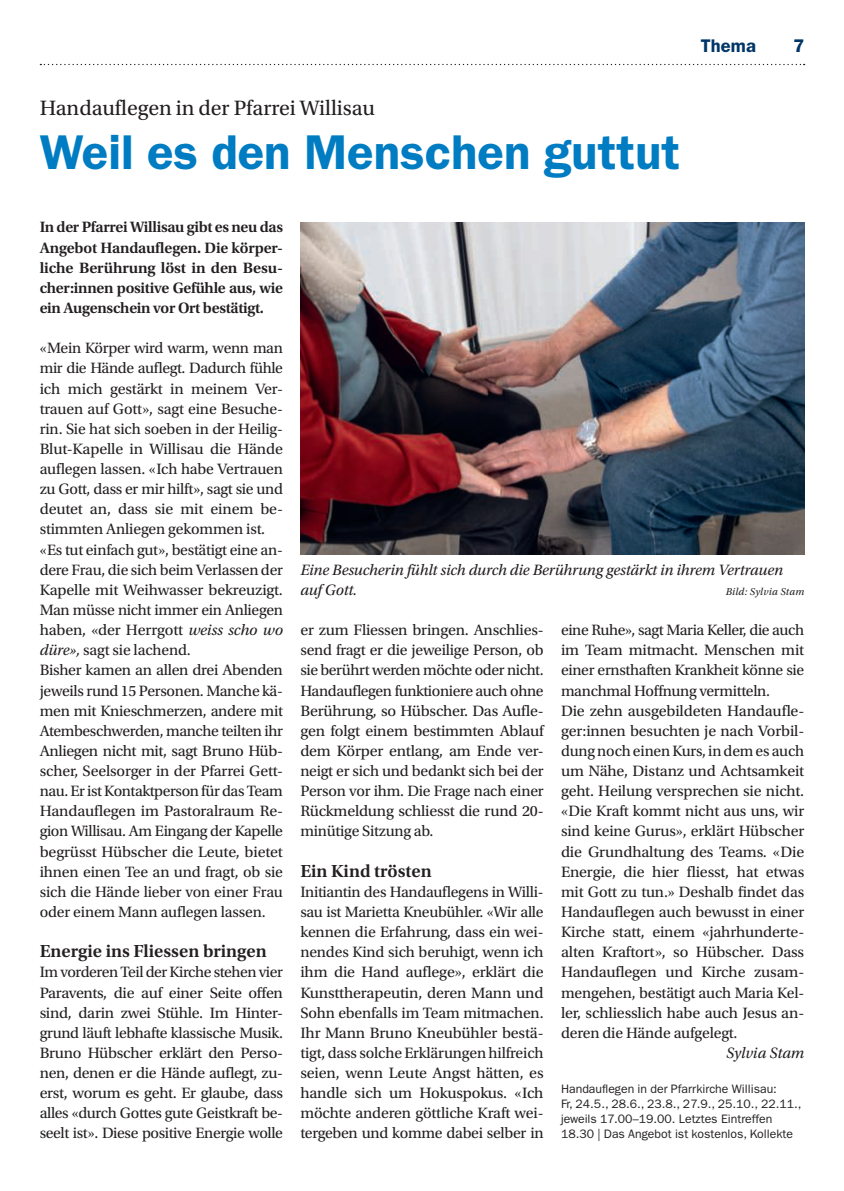
<style>
.page{position:relative;width:844px;height:1191px;background:#fff}
.page>*{position:absolute;margin:0;border:0;box-sizing:border-box;transform-origin:0 0}
.t1{font:600 49px "ITC Franklin Gothic Std";color:#007cc2}
.t2{font:21.88px "Utopia Std";color:#231f20}
.t3{font:600 18.38px "Utopia Std";color:#231f20}
.t4{font:600 18.38px "ITC Franklin Gothic Std";letter-spacing:.005em;color:#003667}
.t5{font:15.75px/20.1px "Utopia Std";letter-spacing:-.015em;color:#231f20;text-align:justify}
.t6{font:600 15.75px/20.1px "Utopia Std";letter-spacing:-.02em;color:#231f20;text-align:justify}
.t7{font:italic 15.75px/20.1px "Utopia Std";letter-spacing:-.01em;color:#231f20}
.t8{font:12.25px/15px "ITC Franklin Gothic Std";color:#231f20}
.t9{font:italic 10.5px "Utopia Std";letter-spacing:.02em;color:#231f20}
.s1{font-style:italic}
</style>
<div class="page">
<svg style="left:40px;top:64px;width:764px;height:1px"></svg>
<img style="left:300px;top:222px;width:504px;height:332px">
<h2 class="t2" style="left:40px;top:96px;width:337px">Handauflegen in der Pfarrei Willisau</h2>
<h1 class="t1" style="left:40px;top:123px;width:641px">Weil es den Menschen guttut</h1>
<p class="t4" style="left:700px;top:35px;width:57px">Thema</p>
<p class="t4" style="left:793px;top:35px;width:13px">7</p>
<p class="t6" style="left:40px;top:217px;width:245px">In der Pfarrei Willisau gibt es neu das Angebot Handauflegen. Die körper&shy;liche Berührung löst in den Besu&shy;cher:innen positive Gefühle aus, wie ein Augenschein vor Ort bestätigt.</p>
<p class="t5" style="left:40px;top:338px;width:245px;text-align:left">«Mein Körper wird warm, wenn man mir die Hände auflegt. Dadurch fühle ich mich gestärkt in meinem Ver&shy;trauen auf Gott», sagt eine Besuche&shy;rin. Sie hat sich soeben in der Heilig-Blut-Kapelle in Willisau die Hände auflegen lassen. «Ich habe Vertrauen zu Gott, dass er mir hilft», sagt sie und deutet an, dass sie mit einem be&shy;stimmten Anliegen gekommen ist. «Es tut einfach gut», bestätigt eine an&shy;dere Frau, die sich beim Verlassen der Kapelle mit Weihwasser bekreuzigt.<br>Man müsse nicht immer ein Anliegen haben, «der Herrgott <span class="s1">weiss scho wo düre»,</span> sagt sie lachend.<br>Bisher kamen an allen drei Abenden jeweils rund 15 Personen. Manche kä&shy;men mit Knieschmerzen, andere mit Atembeschwerden, manche teilten ihr Anliegen nicht mit, sagt Bruno Hüb&shy;scher, Seelsorger in der Pfarrei Gett&shy;nau. Er ist Kontaktperson für das Team Handauflegen im Pastoralraum Re&shy;gion Willisau. Am Eingang der Kapelle begrüsst Hübscher die Leute, bietet ihnen einen Tee an und fragt, ob sie sich die Hände lieber von einer Frau oder einem Mann auflegen lassen.</p>
<p class="t3" style="left:40px;top:941px;width:228px">Energie ins Fliessen bringen</p>
<p class="t5" style="left:40px;top:962px;width:245px">Im vorderen Teil der Kirche stehen vier Paravents, die auf einer Seite offen sind, darin zwei Stühle. Im Hinter&shy;grund läuft lebhafte klassische Musik.<br>Bruno Hübscher erklärt den Perso&shy;nen, denen er die Hände auflegt, zu&shy;erst, worum es geht. Er glaube, dass alles «durch Gottes gute Geistkraft be&shy;seelt ist». Diese positive Energie wolle</p>
<p class="t7" style="left:300px;top:560px;width:484px">Eine Besucherin fühlt sich durch die Berührung gestärkt in ihrem Vertrauen auf Gott.</p>
<p class="t9" style="left:725px;top:586px;width:80px">Bild: Sylvia Stam</p>
<p class="t5" style="left:300px;top:620px;width:245px">er zum Fliessen bringen. Anschlies&shy;send fragt er die jeweilige Person, ob sie berührt werden möchte oder nicht.<br>Handauflegen funktioniere auch ohne Berührung, so Hübscher. Das Aufle&shy;gen folgt einem bestimmten Ablauf dem Körper entlang, am Ende ver&shy;neigt er sich und bedankt sich bei der Person vor ihm. Die Frage nach einer Rückmeldung schliesst die rund 20- minütige Sitzung ab.</p>
<p class="t3" style="left:300px;top:860px;width:133px">Ein Kind trösten</p>
<p class="t5" style="left:300px;top:882px;width:245px">Initiantin des Handauflegens in Willi&shy;sau ist Marietta Kneubühler. «Wir alle kennen die Erfahrung, dass ein wei&shy;nendes Kind sich beruhigt, wenn ich ihm die Hand auflege», erklärt die Kunsttherapeutin, deren Mann und Sohn ebenfalls im Team mitmachen.<br>Ihr Mann Bruno Kneubühler bestä&shy;tigt, dass solche Erklärungen hilfreich seien, wenn Leute Angst hätten, es handle sich um Hokuspokus. «Ich möchte anderen göttliche Kraft wei&shy;tergeben und komme dabei selber in</p>
<p class="t5" style="left:561px;top:620px;width:245px;text-align:left">eine Ruhe», sagt Maria Keller, die auch im Team mitmacht. Menschen mit einer ernsthaften Krankheit könne sie manchmal Hoffnung vermitteln.<br>Die zehn ausgebildeten Handaufle&shy;ger:innen besuchten je nach Vorbil&shy;dung noch einen Kurs, in dem es auch um Nähe, Distanz und Achtsamkeit geht. Heilung versprechen sie nicht. «Die Kraft kommt nicht aus uns, wir sind keine Gurus», erklärt Hübscher die Grundhaltung des Teams. «Die Energie, die hier fliesst, hat etwas mit Gott zu tun.» Deshalb findet das Handauflegen auch bewusst in einer Kirche statt, einem «jahrhunderte&shy;alten Kraftort», so Hübscher. Dass Handauflegen und Kirche zusam&shy;mengehen, bestätigt auch Maria Kel&shy;ler, schliesslich habe auch Jesus an&shy;deren die Hände aufgelegt.</p>
<p class="t7" style="left:726px;top:1043px;width:79px">Sylvia Stam</p>
<p class="t8" style="left:561px;top:1081px;width:242px">Handauflegen in der Pfarrkirche Willisau:<br>Fr, 24.5., 28.6., 23.8., 27.9., 25.10., 22.11., jeweils 17.00–19.00. Letztes Eintreffen 18.30 | Das Angebot ist kostenlos, Kollekte</p>
</div>
